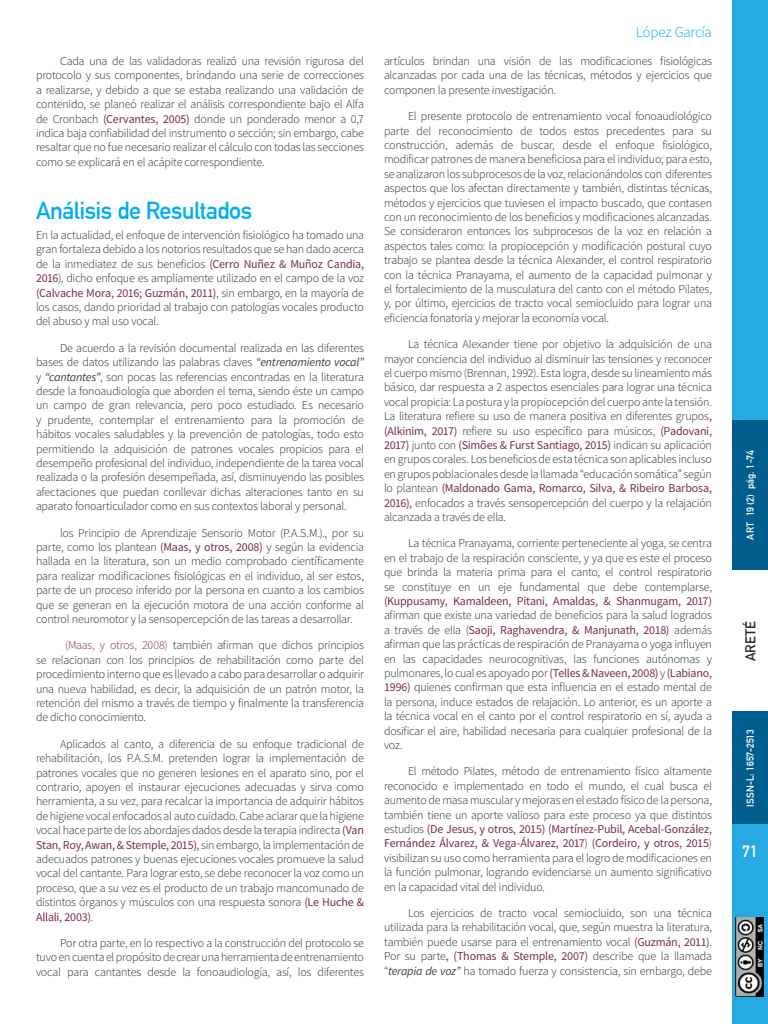
<style>
.page{position:relative;width:768px;height:1024px;background:#fff}
.page>*{position:absolute;margin:0;border:0;box-sizing:border-box;transform-origin:0 0}
.t1{font:700 24px "DIN Alternate";letter-spacing:-.02em;color:#00aeef}
.t2{font:700 16px "DIN Alternate";color:#fff}
.t3{font:300 15px "Source Sans Pro";letter-spacing:-.015em;color:#00aeef}
.t4{font:700 14px "DIN Alternate";letter-spacing:.01em;color:#2a2a2a}
.t5{font:300 12px/14.4px "Source Sans Pro";letter-spacing:-.02em;color:#2a2a2a;text-align:justify}
.t6{font:12px "Source Sans Pro";letter-spacing:-.02em;color:#782f40}
.t7{font:700 10px "DIN Alternate";letter-spacing:.005em;color:#fff}
.s1{font-weight:400;color:#782f40}
.s2{font-weight:400;font-style:italic;color:#404040}
.s3{color:#782f40}
</style>
<div class="page">
<div style="left:732px;top:0;width:36px;height:570px;background:#27aae1"></div>
<div style="left:732px;top:712px;width:36px;height:312px;background:#27aae1"></div>
<img style="left:736px;top:917px;width:27px;height:80px">
<div style="left:732px;top:712px;width:36px;height:112px;background:#005e8f"></div>
<div style="left:732px;top:420px;width:36px;height:150px;background:#005e8f"></div>
<p class="t5" style="left:36px;top:54px;width:330px;text-indent:24px">Cada una de las validadoras realizó una revisión rigurosa del protocolo y sus componentes, brindando una serie de correcciones a realizarse, y debido a que se estaba realizando una validación de contenido, se planeó realizar el análisis correspondiente bajo el Alfa de Cronbach <span class="s1">(Cervantes, 2005)</span> donde un ponderado menor a 0,7 indica baja confiabilidad del instrumento o sección; sin embargo, cabe resaltar que no fue necesario realizar el cálculo con todas las secciones como se explicará en el acápite correspondiente.</p>
<h1 class="t1" style="left:36px;top:192px;width:218px">Análisis de Resultados</h1>
<p class="t5" style="left:36px;top:228px;width:330px">En la actualidad, el enfoque de intervención fisiológico ha tomado una gran fortaleza debido a los notorios resultados que se han dado acerca de la inmediatez de sus beneficios <span class="s1">(Cerro Nuñez &amp; Muñoz Candia, 2016</span>), dicho enfoque es ampliamente utilizado en el campo de la voz <span class="s1">(Calvache Mora, 2016; Guzmán, 2011)</span>, sin embargo, en la mayoría de los casos, dando prioridad al trabajo con patologías vocales producto del abuso y mal uso vocal.</p>
<p class="t5" style="left:36px;top:341px;width:330px;text-indent:24px">De acuerdo a la revisión documental realizada en las diferentes bases de datos utilizando las palabras claves <span class="s2">“entrenamiento vocal” </span>y <span class="s2">“cantantes”</span>, son pocas las referencias encontradas en la literatura desde la fonoaudiología que aborden el tema, siendo éste un campo un campo de gran relevancia, pero poco estudiado. Es necesario y prudente, contemplar el entrenamiento para la promoción de hábitos vocales saludables y la prevención de patologías, todo esto permitiendo la adquisición de patrones vocales propicios para el desempeño profesional del individuo, independiente de la tarea vocal realizada o la profesión desempeñada, así, disminuyendo las posibles afectaciones que puedan conllevar dichas alteraciones tanto en su aparato fonoarticulador como en sus contextos laboral y personal.</p>
<p class="t5" style="left:36px;top:525px;width:330px;text-indent:24px">los Principio de Aprendizaje Sensorio Motor (P.A.S.M.)., por su parte, como los plantean <span class="s1">(Maas, y otros, 2008)</span> y según la evidencia hallada en la literatura, son un medio comprobado científicamente para realizar modificaciones fisiológicas en el individuo, al ser estos, parte de un proceso inferido por la persona en cuanto a los cambios que se generan en la ejecución motora de una acción conforme al control neuromotor y la sensopercepción de las tareas a desarrollar.</p>
<p class="t5" style="left:36px;top:638px;width:330px;text-indent:29px"><span class="s3">(Maas, y otros, 2008)</span> también afirman que dichos principios se relacionan con los principios de rehabilitación como parte del procedimiento interno que es llevado a cabo para desarrollar o adquirir una nueva habilidad, es decir, la adquisición de un patrón motor, la retención del mismo a través de tiempo y finalmente la transferencia de dicho conocimiento.</p>
<p class="t5" style="left:36px;top:737px;width:330px;text-indent:24px">Aplicados al canto, a diferencia de su enfoque tradicional de rehabilitación, los P.A.S.M. pretenden lograr la implementación de patrones vocales que no generen lesiones en el aparato sino, por el contrario, apoyen el instaurar ejecuciones adecuadas y sirva como herramienta, a su vez, para recalcar la importancia de adquirir hábitos de higiene vocal enfocados al auto cuidado. Cabe aclarar que la higiene vocal hace parte de los abordajes dados desde la terapia indirecta <span class="s1">(Van Stan, Roy, Awan, &amp; Stemple, 2015),</span> sin embargo, la implementación de adecuados patrones y buenas ejecuciones vocales promueve la salud vocal del cantante. Para lograr esto, se debe reconocer la voz como un proceso, que a su vez es el producto de un trabajo mancomunado de distintos órganos y músculos con una respuesta sonora <span class="s1">(Le Huche &amp; Allali, 2003)</span>.</p>
<p class="t5" style="left:36px;top:936px;width:330px;text-indent:24px">Por otra parte, en lo respectivo a la construcción del protocolo se tuvo en cuenta el propósito de crear una herramienta de entrenamiento vocal para cantantes desde la fonoaudiología, así, los diferentes</p>
<p class="t3" style="left:636px;top:23px;width:78px">López García</p>
<p class="t5" style="left:384px;top:54px;width:329px">artículos brindan una visión de las modificaciones fisiológicas alcanzadas por cada una de las técnicas, métodos y ejercicios que componen la presente investigación.</p>
<p class="t5" style="left:384px;top:109px;width:330px;text-indent:24px">El presente protocolo de entrenamiento vocal fonoaudiológico parte del reconocimiento de todos estos precedentes para su construcción, además de buscar, desde el enfoque fisiológico, modificar patrones de manera beneficiosa para el individuo; para esto, se analizaron los subprocesos de la voz, relacionándolos con diferentes aspectos que los afectan directamente y también, distintas técnicas, métodos y ejercicios que tuviesen el impacto buscado, que contasen con un reconocimiento de los beneficios y modificaciones alcanzadas.<br>Se consideraron entonces los subprocesos de la voz en relación a aspectos tales como: la propiocepción y modificación postural cuyo trabajo se plantea desde la técnica Alexander, el control respiratorio con la técnica Pranayama, el aumento de la capacidad pulmonar y el fortalecimiento de la musculatura del canto con el método Pilates, y, por último, ejercicios de tracto vocal semiocluido para lograr una eficiencia fonatoria y mejorar la economía vocal.</p>
<p class="t5" style="left:384px;top:337px;width:330px;text-indent:24px">La técnica Alexander tiene por objetivo la adquisición de una mayor conciencia del individuo al disminuir las tensiones y reconocer el cuerpo mismo (Brennan, 1992). Esta logra, desde su lineamiento más básico, dar respuesta a 2 aspectos esenciales para lograr una técnica vocal propicia: La postura y la propiocepción del cuerpo ante la tensión.<br>La literatura refiere su uso de manera positiva en diferentes grupos<span class="s1">, (Alkinim, 2017)</span> refiere su uso específico para músicos, <span class="s1">(Padovani, 2017)</span> junto con <span class="s1">(Simões &amp; Furst Santiago, 2015)</span> indican su aplicación en grupos corales. Los beneficios de esta técnica son aplicables incluso en grupos poblacionales desde la llamada “educación somática” según lo plantean <span class="s1">(Maldonado Gama, Romarco, Silva, &amp; Ribeiro Barbosa, 2016),</span> enfocados a través sensopercepción del cuerpo y la relajación alcanzada a través de ella.</p>
<p class="t5" style="left:384px;top:536px;width:330px;text-indent:24px">La técnica Pranayama, corriente perteneciente al yoga, se centra en el trabajo de la respiración consciente, y ya que es este el proceso que brinda la materia prima para el canto, el control respiratorio se constituye en un eje fundamental que debe contemplarse,</p>
<p class="t6" style="left:384px;top:593px;width:330px">(Kuppusamy, Kamaldeen, Pitani, Amaldas, &amp; Shanmugam, 2017)</p>
<p class="t5" style="left:384px;top:608px;width:330px">afirman que existe una variedad de beneficios para la salud logrados a través de ella (<span class="s1">Saoji, Raghavendra, &amp; Manjunath, 2018)</span> además afirman que las prácticas de respiración de Pranayama o yoga influyen en las capacidades neurocognitivas, las funciones autónomas y pulmonares, lo cual es apoyado por <span class="s1">(Telles &amp; Naveen, 2008)</span> y <span class="s1">(Labiano, 1996)</span> quienes confirman que esta influencia en el estado mental de la persona, induce estados de relajación. Lo anterior, es un aporte a la técnica vocal en el canto por el control respiratorio en sí, ayuda a dosificar el aire, habilidad necesaria para cualquier profesional de la voz.</p>
<p class="t5" style="left:384px;top:764px;width:330px;text-indent:24px">El método Pilates, método de entrenamiento físico altamente reconocido e implementado en todo el mundo, el cual busca el aumento de masa muscular y mejoras en el estado físico de la persona, también tiene un aporte valioso para este proceso ya que distintos estudios <span class="s1">(De Jesus, y otros, 2015) (Martínez-Pubil, Acebal-González, Fernández Álvarez, &amp; Vega-Álvarez, 2017</span>) <span class="s1">(Cordeiro, y otros, 2015</span>) visibilizan su uso como herramienta para el logro de modificaciones en la función pulmonar, logrando evidenciarse un aumento significativo en la capacidad vital del individuo.</p>
<p class="t5" style="left:384px;top:906px;width:330px;text-indent:24px">Los ejercicios de tracto vocal semiocluido, son una técnica utilizada para la rehabilitación vocal, que, según muestra la literatura, también puede usarse para el entrenamiento vocal <span class="s1">(Guzmán, 2011)</span>.<br>Por su parte<span class="s1">, (Thomas &amp; Stemple, 2007)</span> describe que la llamada “<span class="s2">terapia de voz”</span> ha tomado fuerza y consistencia, sin embargo, debe</p>
<p class="t7" style="left:743px;top:540px;width:91px;rotate:-90deg">ART 19 (2) pág. 1-74</p>
<p class="t4" style="left:740px;top:661px;width:42px;rotate:-90deg">ARETÉ</p>
<p class="t7" style="left:743px;top:807px;width:79px;rotate:-90deg">ISSN-L: 1657-2513</p>
<h2 class="t2" style="left:742px;top:839px;width:17px">71</h2>
</div>
